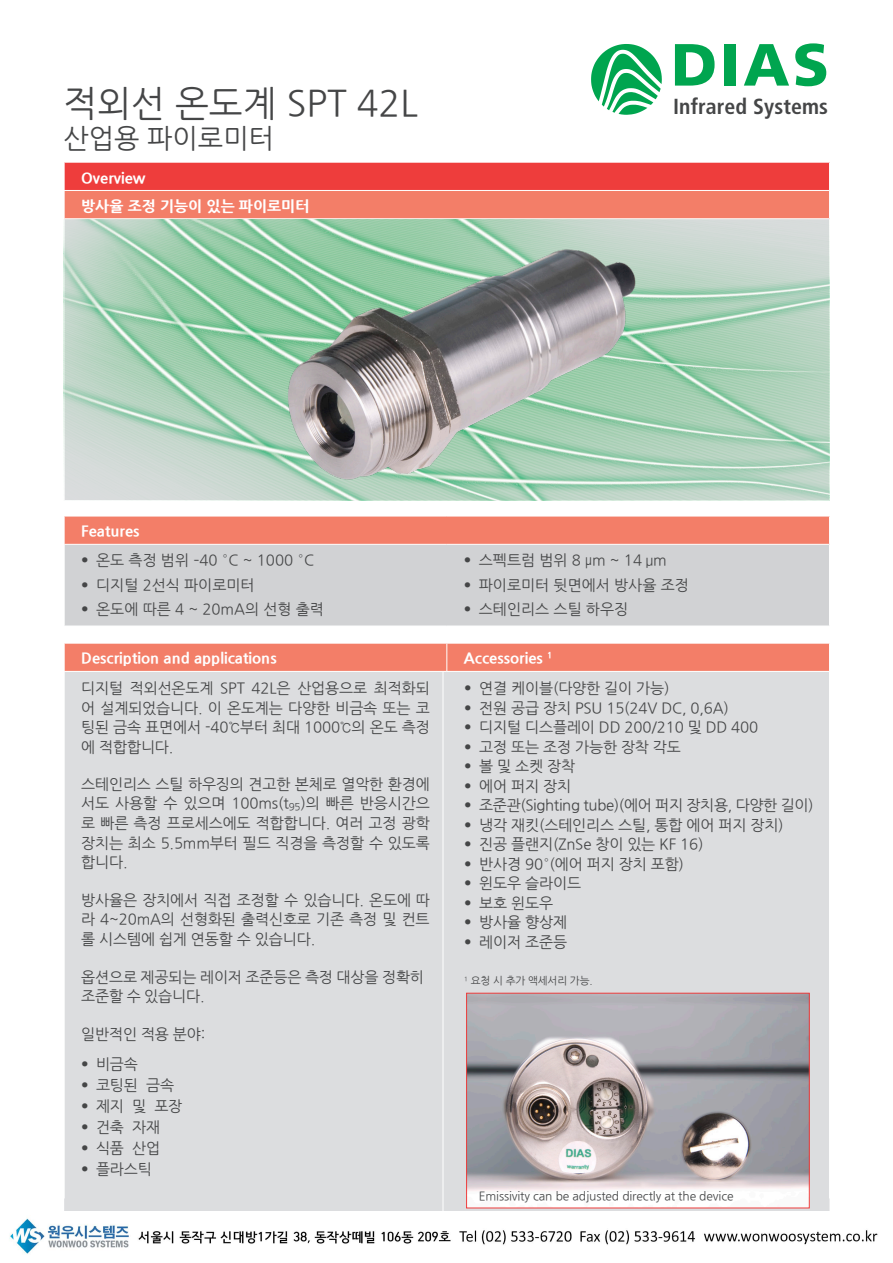
<style>
.page{position:relative;width:893px;height:1263px;background:#fff}
.page>*{position:absolute;margin:0;border:0;box-sizing:border-box;transform-origin:0 0}
.t1{font:900 59.4px "Frutiger LT Std";color:#00a54f}
.t2{font:36px "Nanum Gothic";color:#454647}
.t3{font:27px "Nanum Gothic";color:#454647}
.t4{font:700 condensed 21.75px "Frutiger LT Std";letter-spacing:.005em;color:#454647}
.t5{font:15px/19.5px "Nanum Gothic";letter-spacing:-.01em;color:#454647}
.Bildunterschriften_u{font:800 15px "Nanum Gothic";color:#fff}
.Tabellenüberschrifte{font:800 15px "Nanum Gothic";color:#fff}
.t6{font:12px "Nanum Gothic";letter-spacing:-.01em;color:#454647}
.t7{font:10.5px "Nanum Gothic";letter-spacing:-.01em;color:#454647}
.s1{font-family:"Frutiger LT Com";font-weight:300;font-stretch:condensed}
</style>
<div class="page">
<svg style="left:591px;top:44px;width:71px;height:71px"></svg>
<div style="left:64px;top:162px;width:765px;height:28px;background:#ee3d3c"></div>
<div style="left:64px;top:190px;width:765px;height:29px;background:#f37e68"></div>
<hr style="left:64px;top:162px;width:766px;height:1px;background:#fff">
<hr style="left:64px;top:190px;width:766px;height:1px;background:#fff">
<svg style="left:64px;top:163px;width:1px;height:53px"></svg>
<div style="left:64px;top:516px;width:765px;height:28px;background:#f37e68"></div>
<div style="left:65px;top:545px;width:764px;height:81px;background:#d1d2d4"></div>
<hr style="left:64px;top:516px;width:383px;height:1px;background:#fff">
<svg style="left:64px;top:516px;width:1px;height:28px"></svg>
<hr style="left:447px;top:516px;width:383px;height:1px;background:#fff">
<div style="left:64px;top:672px;width:765px;height:539px;background:#dcdddf"></div>
<svg style="left:64px;top:643px;width:766px;height:28px;background:#f3826c"></svg>
<hr style="left:64px;top:672px;width:1px;height:526px;background:#fff">
<hr style="left:443px;top:672px;width:1px;height:552px;background:#fff">
<img style="left:63px;top:216px;width:767px;height:284px">
<img style="left:468px;top:995px;width:339px;height:211px">
<div style="left:466px;top:993px;width:343px;height:215px;border:1px solid #ee3d3c"></div>
<img style="left:9px;top:1218px;width:869px;height:36px">
<p class="t2" style="left:63px;top:86px;width:356px">적외선 온도계 SPT 42L</p>
<p class="t3" style="left:63px;top:126px;width:212px">산업용 파이로미터</p>
<p class="Tabellenüberschrifte" style="left:81px;top:170px;width:66px">Overview</p>
<p class="Tabellenüberschrifte" style="left:81px;top:198px;width:230px">방사율 조정 기능이 있는 파이로미터</p>
<p class="t1" style="left:671px;top:29px;width:159px">DIAS</p>
<p class="t4" style="left:673px;top:94px;width:156px">Infrared Systems</p>
<p class="Bildunterschriften_u" style="left:81px;top:523px;width:60px">Features</p>
<p class="t5" style="left:81px;top:551px;width:235px"><span class="s1">•</span> 온도 측정 범위 –40 °C ~ 1000 °C</p>
<p class="t5" style="left:81px;top:575px;width:175px"><span class="s1">•</span> 디지털 2선식 파이로미터</p>
<p class="t5" style="left:81px;top:600px;width:244px"><span class="s1">•</span> 온도에 따른 4 ~ 20mA의 선형 출력</p>
<p class="t5" style="left:464px;top:551px;width:204px"><span class="s1">•</span> 스펙트럼 범위 8 <span class="s1">µ</span>m ~ 14 μm</p>
<p class="t5" style="left:464px;top:575px;width:226px"><span class="s1">•</span> 파이로미터 뒷면에서 방사율 조정</p>
<p class="t5" style="left:464px;top:600px;width:166px"><span class="s1">•</span> 스테인리스 스틸 하우징</p>
<p class="Bildunterschriften_u" style="left:81px;top:650px;width:197px">Description and applications</p>
<p class="Bildunterschriften_u" style="left:464px;top:650px;width:90px">Accessories <sup>1</sup></p>
<p class="t5" style="left:81px;top:679px;width:350px;text-align:justify">디지털 적외선온도계 SPT 42L은 산업용으로 최적화되 어 설계되었습니다. 이 온도계는 다양한 비금속 또는 코 팅된 금속 표면에서 -40℃부터 최대 1000℃의 온도 측정 에 적합합니다.</p>
<p class="t5" style="left:81px;top:776px;width:350px;line-height:18.8px">스테인리스 스틸 하우징의 견고한 본체로 열악한 환경에 서도 사용할 수 있으며 100ms(t<sub>95</sub>)의 빠른 반응시간으</p>
<p class="t5" style="left:81px;top:814px;width:350px;text-align:justify">로 빠른 측정 프로세스에도 적합합니다. 여러 고정 광학 장치는 최소 5.5mm부터 필드 직경을 측정할 수 있도록 합니다.</p>
<p class="t5" style="left:81px;top:891px;width:350px;line-height:18.8px">방사율은 장치에서 직접 조정할 수 있습니다. 온도에 따 라 4~20mA의 선형화된 출력신호로 기존 측정 및 컨트</p>
<p class="t5" style="left:81px;top:930px;width:236px">롤 시스템에 쉽게 연동할 수 있습니다.</p>
<p class="t5" style="left:81px;top:967px;width:344px">옵션으로 제공되는 레이저 조준등은 측정 대상을 정확히 조준할 수 있습니다.</p>
<p class="t5" style="left:81px;top:1024px;width:126px">일반적인 적용 분야:</p>
<p class="t5" style="left:81px;top:1055px;width:58px"><span class="s1">•</span> 비금속</p>
<p class="t5" style="left:81px;top:1076px;width:95px"><span class="s1">•</span> 코팅된 금속</p>
<p class="t5" style="left:81px;top:1097px;width:103px"><span class="s1">•</span> 제지 및 포장</p>
<p class="t5" style="left:81px;top:1118px;width:81px"><span class="s1">•</span> 건축 자재</p>
<p class="t5" style="left:81px;top:1139px;width:81px"><span class="s1">•</span> 식품 산업</p>
<p class="t5" style="left:81px;top:1160px;width:72px"><span class="s1">•</span> 플라스틱</p>
<p class="t5" style="left:464px;top:679px;width:207px"><span class="s1">•</span> 연결 케이블(다양한 길이 가능)</p>
<p class="t5" style="left:464px;top:698px;width:266px"><span class="s1">•</span> 전원 공급 장치 PSU 15(24V DC, 0,6A)</p>
<p class="t5" style="left:464px;top:718px;width:295px"><span class="s1">•</span> 디지털 디스플레이 DD 200/210 및 DD 400</p>
<p class="t5" style="left:464px;top:737px;width:218px"><span class="s1">•</span> 고정 또는 조정 가능한 장착 각도</p>
<p class="t5" style="left:464px;top:757px;width:112px"><span class="s1">•</span> 볼 및 소켓 장착</p>
<p class="t5" style="left:464px;top:776px;width:108px"><span class="s1">•</span> 에어 퍼지 장치</p>
<p class="t5" style="left:464px;top:796px;width:351px"><span class="s1">•</span> 조준관(Sighting tube)(에어 퍼지 장치용, 다양한 길이)</p>
<p class="t5" style="left:464px;top:815px;width:321px"><span class="s1">•</span> 냉각 재킷(스테인리스 스틸, 통합 에어 퍼지 장치)</p>
<p class="t5" style="left:464px;top:835px;width:241px"><span class="s1">•</span> 진공 플랜지(ZnSe 창이 있는 KF 16)</p>
<p class="t5" style="left:464px;top:854px;width:221px"><span class="s1">•</span> 반사경 90°(에어 퍼지 장치 포함)</p>
<p class="t5" style="left:464px;top:874px;width:118px"><span class="s1">•</span> 윈도우 슬라이드</p>
<p class="t5" style="left:464px;top:893px;width:90px"><span class="s1">•</span> 보호 윈도우</p>
<p class="t5" style="left:464px;top:913px;width:104px"><span class="s1">•</span> 방사율 향상제</p>
<p class="t5" style="left:464px;top:932px;width:104px"><span class="s1">•</span> 레이저 조준등</p>
<p class="t7" style="left:464px;top:976px;width:130px"><sup>1</sup> 요청 시 추가 액세서리 가능.</p>
<p class="t6" style="left:479px;top:1190px;width:256px">Emissivity can be adjusted directly at the device</p>
</div>
